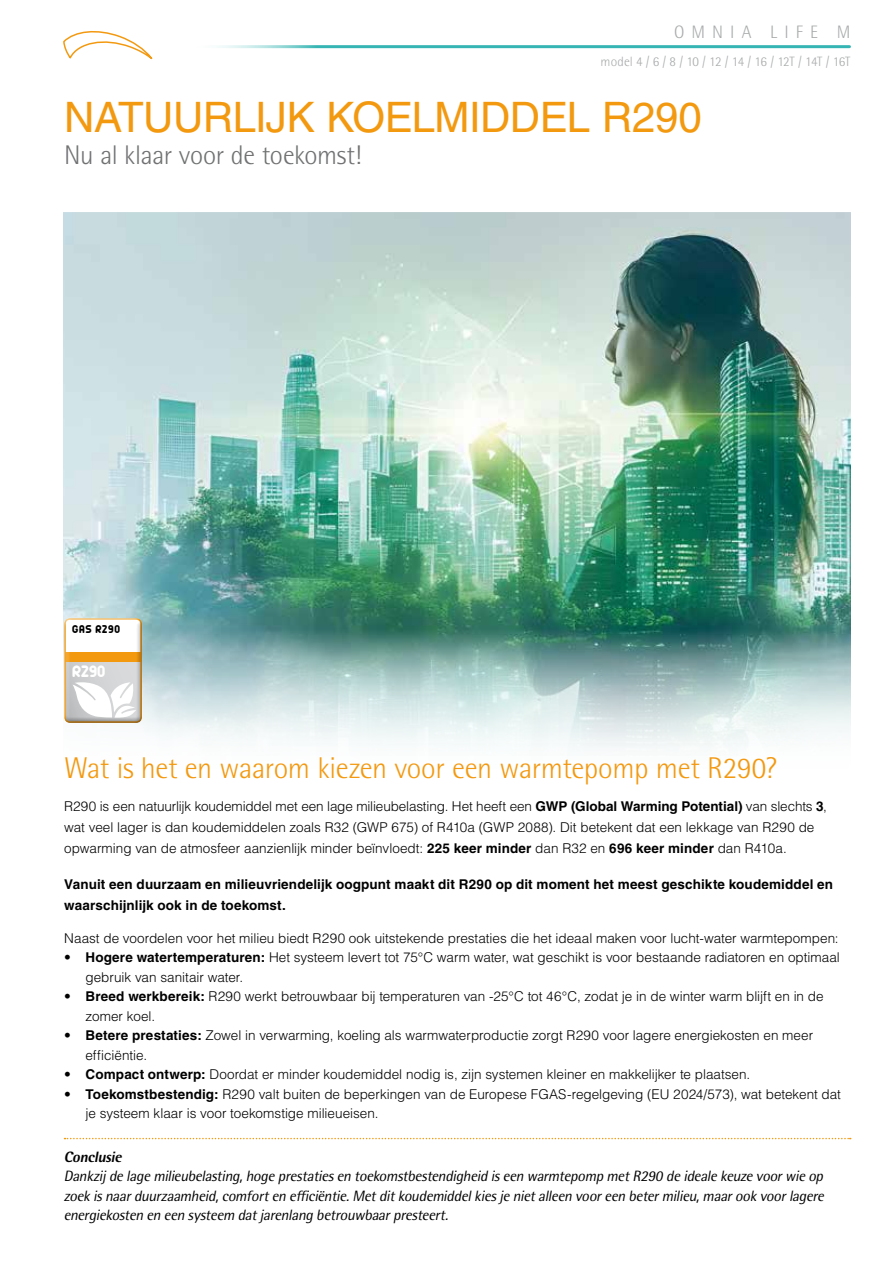
<style>
.page{position:relative;width:893px;height:1263px;background:#fff}
.page>*{position:absolute;margin:0;border:0;box-sizing:border-box;transform-origin:0 0}
.t1{font:42px "Helvetica LT Std";letter-spacing:-.015em;color:#f39910}
.t2{font:300 30px "Rotis Semi Sans Pro";letter-spacing:-.015em;color:#f39910}
.t3{font:300 27px "Rotis Semi Sans Pro";letter-spacing:-.01em;color:#707172}
.t4{font:300 18px "Rotis Semi Sans Pro";letter-spacing:.39em;color:#a9aaac}
.t5{font:18px "z Arista";color:#fff}
.t6{font:italic 15px/19.5px "Rotis Semi Sans Pro";color:#000;text-align:justify}
.t7{font:italic 800 15px "Rotis Semi Sans Pro";color:#000}
.t8{font:300 13.5px/19.5px "Helvetica LT Std";color:#000}
.t9{font:700 13.5px/21px "Helvetica LT Std";letter-spacing:.01em;color:#000}
.t10{font:300 13.5px "Rotis Semi Sans Pro";letter-spacing:-.025em;color:#a9aaac}
.t11{font:12.45px "z Arista";letter-spacing:.05em;color:#000}
.s1{font-weight:700}
</style>
<div class="page">
<img style="left:63px;top:213px;width:787px;height:534px">
<hr style="left:190px;top:45px;width:659px;height:3px;background:#35b5b3">
<svg style="left:63px;top:31px;width:90px;height:29px"></svg>
<div style="left:63px;top:615px;width:81px;height:102px;background:#fff;opacity:.5"></div>
<div style="left:63px;top:618px;width:81px;height:105px;background:#000;opacity:.5"></div>
<svg style="left:65px;top:1138px;width:786px;height:1px"></svg>
<h3 class="t4" style="left:674px;top:22px;width:178px">OMNIA LIFE M</h3>
<p class="t10" style="left:601px;top:54px;width:251px">model 4 / 6 / 8 / 10 / 12 / 14 / 16 / 12T / 14T / 16T</p>
<h1 class="t1" style="left:64px;top:93px;width:639px">NATUURLIJK KOELMIDDEL R290</h1>
<h3 class="t3" style="left:64px;top:139px;width:299px">Nu al klaar voor de toekomst!</h3>
<p class="t11" style="left:72px;top:622px;width:49px">GAS R290</p>
<h3 class="t5" style="left:72px;top:662px;width:35px">R290</h3>
<h2 class="t2" style="left:64px;top:751px;width:714px">Wat is het en waarom kiezen voor een warmtepomp met R290?</h2>
<p class="t8" style="left:64px;top:795px;width:764px;line-height:21px">R290 is een natuurlijk koudemiddel met een lage milieubelasting. Het heeft een <span class="s1">GWP (Global Warming Potential)</span> van slechts <span class="s1">3</span>, wat veel lager is dan koudemiddelen zoals R32 (GWP 675) of R410a (GWP 2088). Dit betekent dat een lekkage van R290 de opwarming van de atmosfeer aanzienlijk minder beïnvloedt: <span class="s1">225 keer minder</span> dan R32 en <span class="s1">696 keer minder</span> dan R410a.</p>
<p class="t9" style="left:64px;top:873px;width:770px">Vanuit een duurzaam en milieuvriendelijk oogpunt maakt dit R290 op dit moment het meest geschikte koudemiddel en waarschijnlijk ook in de toekomst.</p>
<p class="t8" style="left:64px;top:928px;width:776px">Naast de voordelen voor het milieu biedt R290 ook uitstekende prestaties die het ideaal maken voor lucht-water warmtepompen:</p>
<p class="t8" style="left:85px;top:947px;width:756px;text-indent:-21px">• <span class="s1">Hogere watertemperaturen:</span> Het systeem levert tot 75°C warm water, wat geschikt is voor bestaande radiatoren en optimaal gebruik van sanitair water.</p>
<p class="t8" style="left:85px;top:986px;width:740px;text-indent:-21px">• <span class="s1">Breed werkbereik:</span> R290 werkt betrouwbaar bij temperaturen van -25°C tot 46°C, zodat je in de winter warm blijft en in de zomer koel.</p>
<p class="t8" style="left:85px;top:1025px;width:729px;text-indent:-21px">• <span class="s1">Betere prestaties:</span> Zowel in verwarming, koeling als warmwaterproductie zorgt R290 voor lagere energiekosten en meer efficiëntie.</p>
<p class="t8" style="left:64px;top:1064px;width:688px">• <span class="s1">Compact ontwerp:</span> Doordat er minder koudemiddel nodig is, zijn systemen kleiner en makkelijker te plaatsen.</p>
<p class="t8" style="left:85px;top:1084px;width:757px;text-indent:-21px">• <span class="s1">Toekomstbestendig:</span> R290 valt buiten de beperkingen van de Europese FGAS-regelgeving (EU 2024/573), wat betekent dat je systeem klaar is voor toekomstige milieueisen.</p>
<p class="t7" style="left:64px;top:1147px;width:63px">Conclusie</p>
<p class="t6" style="left:64px;top:1167px;width:765px">Dankzij de lage milieubelasting,hoge prestatiesen toekomstbestendigheid iseen warmtepomp metR290 de ideale keuze voorwie op zoekisnaarduurzaamheid,comforten efficiëntie.Metditkoudemiddelkiesje nietalleen vooreen betermilieu,maarookvoorlagere energiekosten en een systeem datjarenlang betrouwbaarpresteert.</p>
</div>
